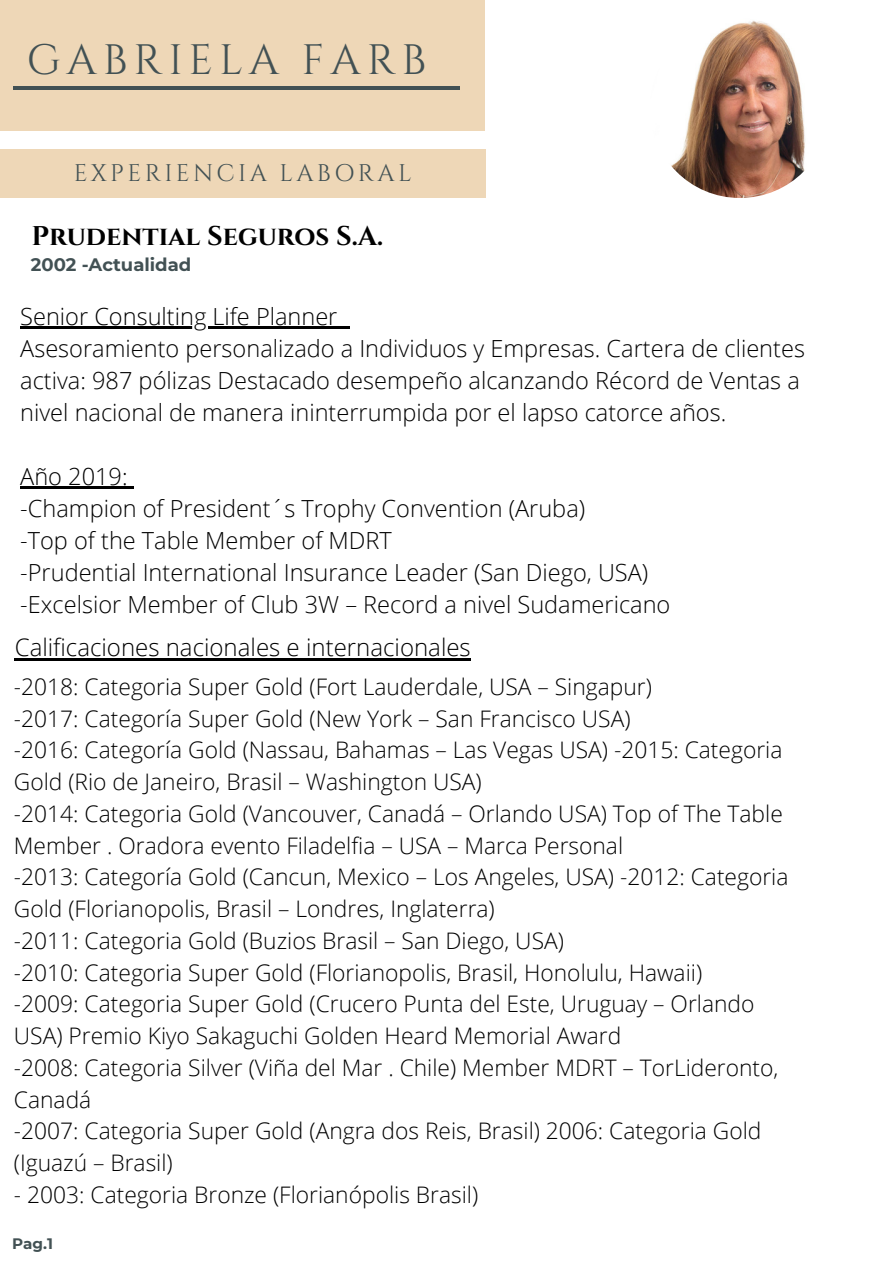
<style>
.page{position:relative;width:894px;height:1264px;background:#fff}
.page>*{position:absolute;margin:0;border:0;box-sizing:border-box;transform-origin:0 0}
.t1{font:42.45px "Cinzel";letter-spacing:.14em;color:#425154}
.t2{font:700 27px "Cinzel";color:#000}
.t3{font:300 24px "Open Sans";color:#000}
.t4{font:24px "Cinzel";letter-spacing:.14em;color:#425154}
.t5{font:300 23.55px/32px "Open Sans";color:#000}
.t6{font:300 22.8px/31.8px "Open Sans";color:#000}
.t7{font:700 18px "Montserrat";color:#425154}
.t8{font:700 15.15px "Montserrat";color:#425154}
</style>
<div class="page">
<div style="left:0;top:0;width:484px;height:130px;background:#eed7b7"></div>
<img style="left:650px;top:18px;width:179px;height:180px;border-radius:50%">
<hr style="left:14px;top:86px;width:445px;height:3px;background:#425154">
<div style="left:0;top:149px;width:486px;height:49px;background:#eed7b7"></div>
<hr style="left:20px;top:327px;width:317px;height:2px;background:#000">
<svg style="left:337px;top:327px;width:12px;height:2px"></svg>
<hr style="left:20px;top:487px;width:108px;height:2px;background:#000">
<svg style="left:128px;top:487px;width:6px;height:2px"></svg>
<hr style="left:15px;top:658px;width:455px;height:2px;background:#000">
<h1 class="t1" style="left:27px;top:33px;width:401px">GABRIELA FARB</h1>
<p class="t4" style="left:74px;top:158px;width:339px">EXPERIENCIA LABORAL</p>
<p class="t2" style="left:31px;top:219px;width:353px">Prudential Seguros S.A.</p>
<p class="t7" style="left:31px;top:254px;width:162px">2002 -Actualidad</p>
<p class="t5" style="left:20px;top:299px;width:786px">Senior Consulting Life Planner<br>Asesoramiento personalizado a Individuos y Empresas. Cartera de clientes activa: 987 pólizas Destacado desempeño alcanzando Récord de Ventas a nivel nacional de manera ininterrumpida por el lapso catorce años.</p>
<p class="t5" style="left:20px;top:459px;width:651px">Año 2019:<br>-Champion of President´s Trophy Convention (Aruba)<br>-Top of the Table Member of MDRT<br>-Prudential International Insurance Leader (San Diego, USA) -Excelsior Member of Club 3W – Record a nivel Sudamericano</p>
<p class="t3" style="left:15px;top:630px;width:457px">Calificaciones nacionales e internacionales</p>
<p class="t6" style="left:14px;top:670px;width:775px">-2018: Categoria Super Gold (Fort Lauderdale, USA – Singapur)<br>-2017: Categoría Super Gold (New York – San Francisco USA)<br>-2016: Categoría Gold (Nassau, Bahamas – Las Vegas USA) -2015: Categoria Gold (Rio de Janeiro, Brasil – Washington USA)<br>-2014: Categoria Gold (Vancouver, Canadá – Orlando USA) Top of The Table Member . Oradora evento Filadelfia – USA – Marca Personal<br>-2013: Categoría Gold (Cancun, Mexico – Los Angeles, USA) -2012: Categoria Gold (Florianopolis, Brasil – Londres, Inglaterra)<br>-2011: Categoria Gold (Buzios Brasil – San Diego, USA)<br>-2010: Categoria Super Gold (Florianopolis, Brasil, Honolulu, Hawaii)<br>-2009: Categoria Super Gold (Crucero Punta del Este, Uruguay – Orlando USA) Premio Kiyo Sakaguchi Golden Heard Memorial Award<br>-2008: Categoria Silver (Viña del Mar . Chile) Member MDRT – TorLideronto, Canadá<br>-2007: Categoria Super Gold (Angra dos Reis, Brasil) 2006: Categoria Gold (Iguazú – Brasil)</p>
<p class="t6" style="left:14px;top:1178px;width:465px">- 2003: Categoria Bronze (Florianópolis Brasil)</p>
<p class="t8" style="left:12px;top:1234px;width:42px">Pag.1</p>
</div>
